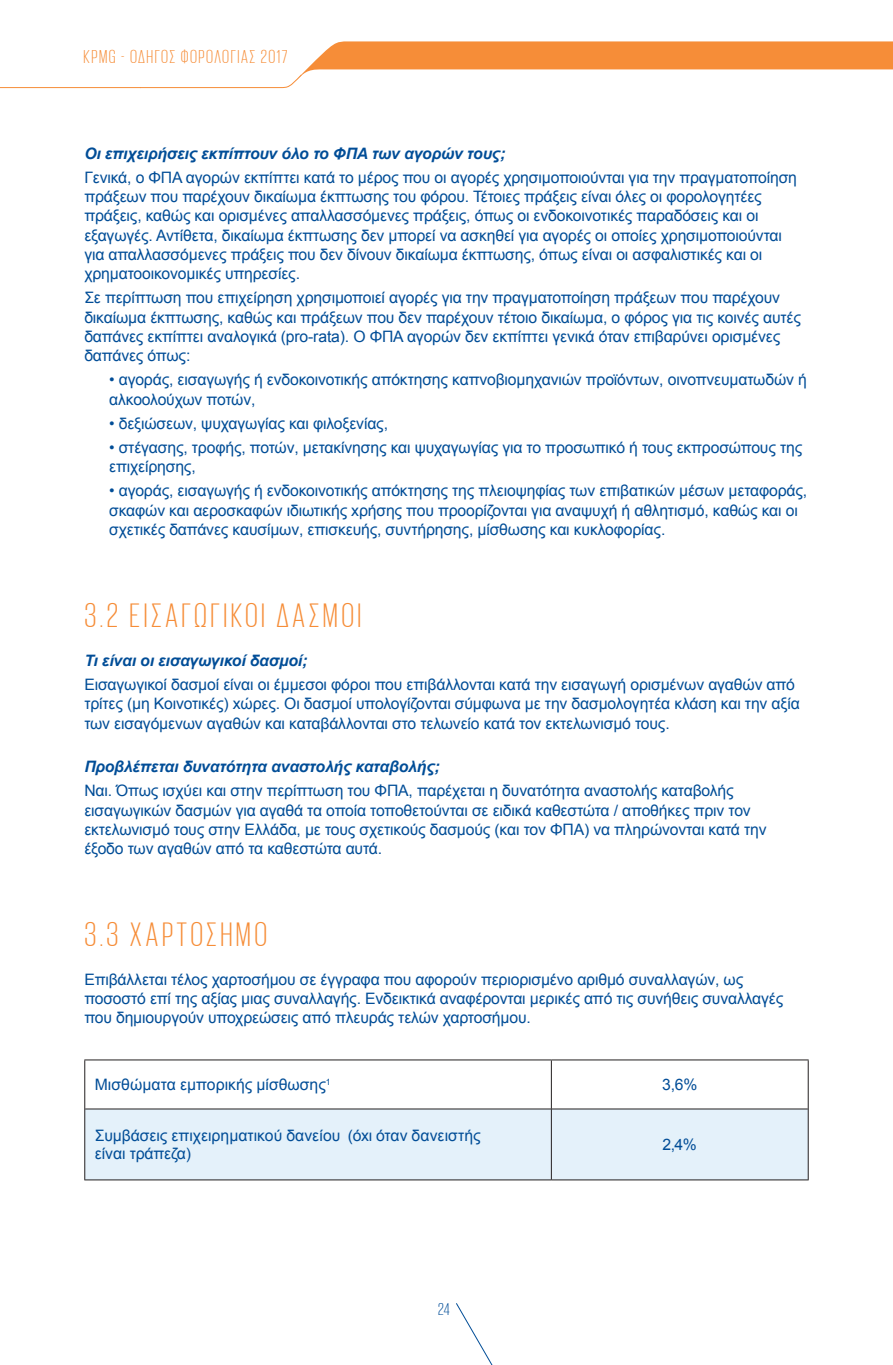
<style>
.page{position:relative;width:893px;height:1365px;background:#fff}
.page>*{position:absolute;margin:0;border:0;box-sizing:border-box;transform-origin:0 0}
.t1{font:300 35px "KPMG Greek";letter-spacing:.1em;color:#f68d38}
.t2{font:300 19.25px "KPMG Greek";letter-spacing:.08em;color:#f68d38}
.t3{font:300 17.5px "KPMG Greek";color:#014d97}
.t4{font:15.75px/19.2px "Arial";letter-spacing:-.01em;color:#014d97}
.t5{font:italic 700 15.75px "Arial";letter-spacing:-.01em;color:#014d97}
</style>
<div class="page">
<svg style="left:456px;top:1303px;width:36px;height:61px"></svg>
<svg style="left:141px;top:41px;width:752px;height:47px"></svg>
<hr style="left:0;top:87px;width:141px;height:1px;background:#f68d38">
<div style="left:85px;top:1109px;width:723px;height:70px;background:#e4f1fa"></div>
<hr style="left:84px;top:1060px;width:1px;height:48px;background:#231f20">
<hr style="left:551px;top:1060px;width:1px;height:48px;background:#231f20">
<hr style="left:84px;top:1059px;width:467px;height:1px;background:#231f20">
<hr style="left:551px;top:1059px;width:258px;height:1px;background:#231f20">
<hr style="left:808px;top:1060px;width:1px;height:48px;background:#231f20">
<hr style="left:84px;top:1108px;width:1px;height:71px;background:#231f20">
<hr style="left:551px;top:1109px;width:1px;height:70px;background:#231f20">
<hr style="left:808px;top:1108px;width:1px;height:71px;background:#231f20">
<hr style="left:85px;top:1108px;width:466px;height:1px;background:#231f20">
<hr style="left:551px;top:1108px;width:257px;height:1px;background:#231f20">
<hr style="left:84px;top:1179px;width:467px;height:1px;background:#231f20">
<hr style="left:551px;top:1179px;width:258px;height:1px;background:#231f20">
<p class="t2" style="left:84px;top:47px;width:205px">KPMG - ΟΔΗΓΟΣ ΦΟΡΟΛΟΓΙΑΣ 2017</p>
<p class="t5" style="left:84px;top:143px;width:422px">Οι επιχειρήσεις εκπίπτουν όλο το ΦΠΑ των αγορών τους;</p>
<p class="t4" style="left:84px;top:168px;width:714px">Γενικά, ο ΦΠΑ αγορών εκπίπτει κατά το μέρος που οι αγορές χρησιμοποιούνται για την πραγματοποίηση πράξεων που παρέχουν δικαίωμα έκπτωσης του φόρου. Τέτοιες πράξεις είναι όλες οι φορολογητέες πράξεις, καθώς και ορισμένες απαλλασσόμενες πράξεις, όπως οι ενδοκοινοτικές παραδόσεις και οι εξαγωγές. Αντίθετα, δικαίωμα έκπτωσης δεν μπορεί να ασκηθεί για αγορές οι οποίες χρησιμοποιούνται για απαλλασσόμενες πράξεις που δεν δίνουν δικαίωμα έκπτωσης, όπως είναι οι ασφαλιστικές και οι χρηματοοικονομικές υπηρεσίες.</p>
<p class="t4" style="left:84px;top:288px;width:718px">Σε περίπτωση που επιχείρηση χρησιμοποιεί αγορές για την πραγματοποίηση πράξεων που παρέχουν δικαίωμα έκπτωσης, καθώς και πράξεων που δεν παρέχουν τέτοιο δικαίωμα, ο φόρος για τις κοινές αυτές δαπάνες εκπίπτει αναλογικά (pro-rata). Ο ΦΠΑ αγορών δεν εκπίπτει γενικά όταν επιβαρύνει ορισμένες δαπάνες όπως:</p>
<p class="t4" style="left:109px;top:370px;width:699px">• αγοράς, εισαγωγής ή ενδοκοινοτικής απόκτησης καπνοβιομηχανιών προϊόντων, οινοπνευματωδών ή αλκοολούχων ποτών,</p>
<p class="t4" style="left:109px;top:414px;width:280px">• δεξιώσεων, ψυχαγωγίας και φιλοξενίας,</p>
<p class="t4" style="left:109px;top:438px;width:695px">• στέγασης, τροφής, ποτών, μετακίνησης και ψυχαγωγίας για το προσωπικό ή τους εκπροσώπους της επιχείρησης,</p>
<p class="t4" style="left:109px;top:481px;width:700px">• αγοράς, εισαγωγής ή ενδοκοινοτικής απόκτησης της πλειοψηφίας των επιβατικών μέσων μεταφοράς, σκαφών και αεροσκαφών ιδιωτικής xρήσης που προορίζονται για αναψυχή ή αθλητισμό, καθώς και οι σχετικές δαπάνες καυσίμων, επισκευής, συντήρησης, μίσθωσης και κυκλοφορίας.</p>
<h1 class="t1" style="left:84px;top:598px;width:278px">3.2 ΕΙΣΑΓΩΓΙΚΟΙ ΔΑΣΜΟΙ</h1>
<p class="t5" style="left:84px;top:650px;width:225px">Τι είναι οι εισαγωγικοί δασμοί;</p>
<p class="t4" style="left:84px;top:675px;width:717px">Εισαγωγικοί δασμοί είναι οι έμμεσοι φόροι που επιβάλλονται κατά την εισαγωγή ορισμένων αγαθών από τρίτες (μη Κοινοτικές) xώρες. Οι δασμοί υπολογίζονται σύμφωνα με την δασμολογητέα κλάση και την αξία των εισαγόμενων αγαθών και καταβάλλονται στο τελωνείο κατά τον εκτελωνισμό τους.</p>
<p class="t5" style="left:84px;top:756px;width:357px">Προβλέπεται δυνατότητα αναστολής καταβολής;</p>
<p class="t4" style="left:84px;top:781px;width:684px">Ναι. Όπως ισχύει και στην περίπτωση του ΦΠΑ, παρέχεται η δυνατότητα αναστολής καταβολής εισαγωγικών δασμών για αγαθά τα οποία τοποθετούνται σε ειδικά καθεστώτα / αποθήκες πριν τον εκτελωνισμό τους στην Ελλάδα, με τους σχετικούς δασμούς (και τον ΦΠΑ) να πληρώνονται κατά την έξοδο των αγαθών από τα καθεστώτα αυτά.</p>
<h1 class="t1" style="left:84px;top:917px;width:184px">3.3 ΧΑΡΤΟΣΗΜΟ</h1>
<p class="t4" style="left:84px;top:969px;width:700px">Επιβάλλεται τέλος χαρτοσήμου σε έγγραφα που αφορούν περιορισμένο αριθμό συναλλαγών, ως ποσοστό επί της αξίας μιας συναλλαγής. Ενδεικτικά αναφέρονται μερικές από τις συνήθεις συναλλαγές που δημιουργούν υποχρεώσεις από πλευράς τελών χαρτοσήμου.</p>
<p class="t4" style="left:95px;top:1075px;width:238px">Μισθώματα εμπορικής μίσθωσης<sup>1</sup></p>
<p class="t4" style="left:662px;top:1075px;width:37px">3,6%</p>
<p class="t4" style="left:95px;top:1127px;width:388px;line-height:17.5px">Συμβάσεις επιχειρηματικού δανείου (όxι όταν δανειστής είναι τράπεζα)</p>
<p class="t4" style="left:662px;top:1135px;width:36px">2,4%</p>
<p class="t3" style="left:438px;top:1300px;width:13px">24</p>
</div>
